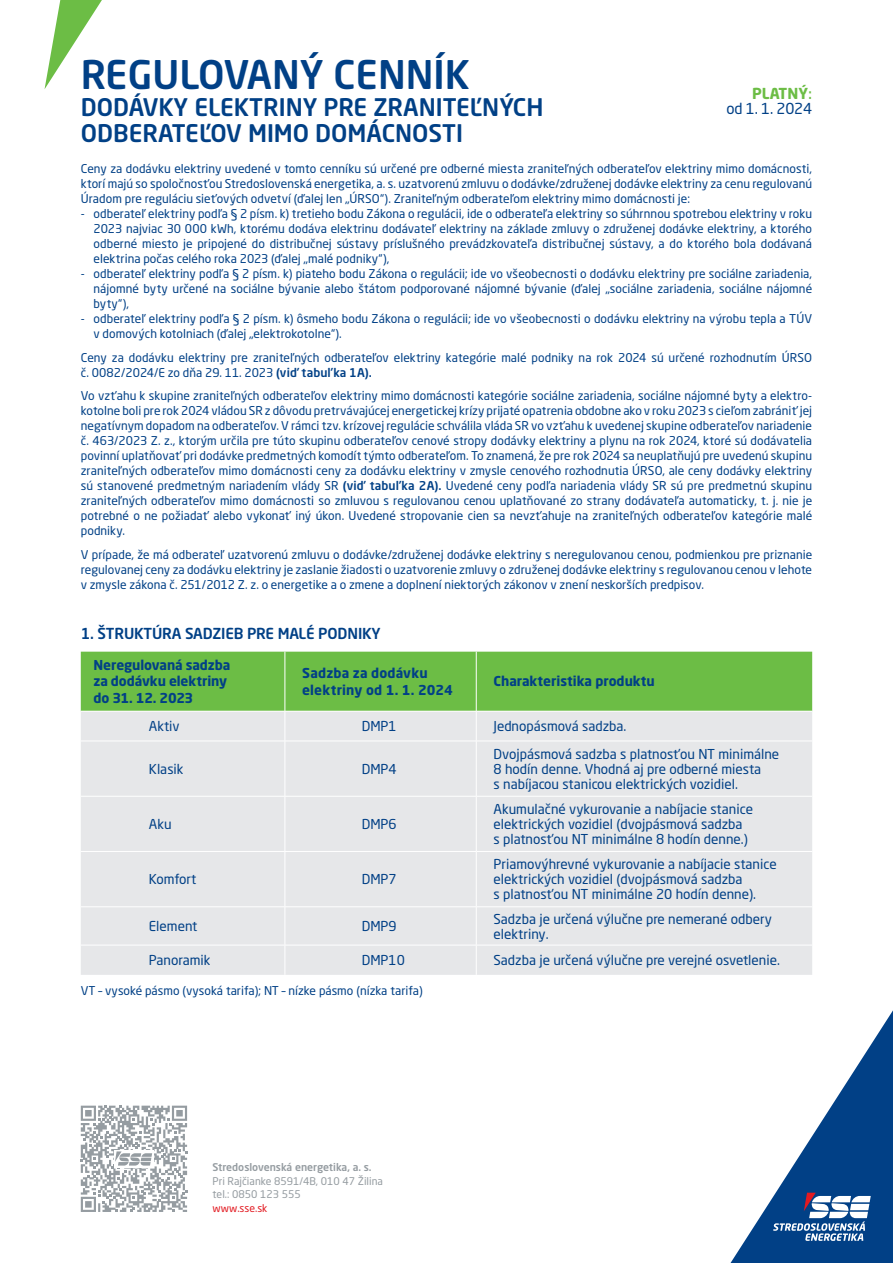
<style>
.page{position:relative;width:893px;height:1263px;background:#fff}
.page>*{position:absolute;margin:0;border:0;box-sizing:border-box;transform-origin:0 0}
.t1{font:500 39px "Neo Sans W1 G";color:#014086}
.t2{font:500 24px/26.2px "Neo Sans W1 G";color:#014086}
.t3{font:500 15px "Neo Sans W1 G";letter-spacing:-.01em;color:#014086}
.t4{font:15px/15px "Neo Sans W1 G";letter-spacing:-.015em;color:#014086;text-align:right}
.t5{font:13.5px/15px "Neo Sans W1 G";color:#014086}
.t6{font:700 13.5px/16.2px "Neo Sans W1 G";letter-spacing:-.005em;color:#014086}
.t7{font:700 13.5px/16.2px "Neo Sans W1 G";letter-spacing:.015em;color:#014086}
.t8{font:12px/15px "Neo Sans W1 G";color:#014086;text-align:justify}
.t9{font:10.5px/13.5px "Neo Sans W1 G";color:#959ca1}
.t10{font:500 10.5px "Neo Sans W1 G";color:#959ca1}
.t11{font:10.5px "Neo Sans W1 G";color:#e21a21}
.s1{font-weight:700;color:#6cbd45}
.s2{font-family:"Arial Narrow";font-weight:700;color:#6cbd45}
.s3{font-weight:500}
</style>
<div class="page">
<div style="left:81px;top:652px;width:731px;height:59px;background:#6cbd45"></div>
<div style="left:81px;top:712px;width:731px;height:263px;background:#e6e7e9"></div>
<hr style="left:285px;top:652px;width:1px;height:59px;background:#fff">
<hr style="left:476px;top:652px;width:1px;height:59px;background:#fff">
<hr style="left:285px;top:711px;width:1px;height:30px;background:#fff">
<hr style="left:476px;top:711px;width:1px;height:30px;background:#fff">
<hr style="left:81px;top:741px;width:204px;height:1px;background:#fff">
<hr style="left:285px;top:741px;width:191px;height:1px;background:#fff">
<hr style="left:285px;top:741px;width:1px;height:55px;background:#fff">
<hr style="left:476px;top:741px;width:336px;height:1px;background:#fff">
<hr style="left:476px;top:741px;width:1px;height:55px;background:#fff">
<hr style="left:81px;top:796px;width:204px;height:1px;background:#fff">
<hr style="left:285px;top:796px;width:191px;height:1px;background:#fff">
<hr style="left:285px;top:796px;width:1px;height:55px;background:#fff">
<hr style="left:476px;top:796px;width:336px;height:1px;background:#fff">
<hr style="left:476px;top:796px;width:1px;height:55px;background:#fff">
<hr style="left:81px;top:851px;width:204px;height:1px;background:#fff">
<hr style="left:285px;top:851px;width:191px;height:1px;background:#fff">
<hr style="left:285px;top:852px;width:1px;height:54px;background:#fff">
<hr style="left:476px;top:851px;width:336px;height:1px;background:#fff">
<hr style="left:476px;top:852px;width:1px;height:54px;background:#fff">
<hr style="left:81px;top:906px;width:204px;height:1px;background:#fff">
<hr style="left:285px;top:906px;width:191px;height:1px;background:#fff">
<hr style="left:285px;top:907px;width:1px;height:38px;background:#fff">
<hr style="left:476px;top:906px;width:336px;height:1px;background:#fff">
<hr style="left:476px;top:907px;width:1px;height:38px;background:#fff">
<hr style="left:81px;top:945px;width:204px;height:1px;background:#fff">
<hr style="left:285px;top:945px;width:191px;height:1px;background:#fff">
<hr style="left:285px;top:945px;width:1px;height:30px;background:#fff">
<hr style="left:476px;top:945px;width:336px;height:1px;background:#fff">
<hr style="left:476px;top:945px;width:1px;height:30px;background:#fff">
<svg style="left:81px;top:1106px;width:106px;height:106px"></svg>
<svg style="left:730px;top:1010px;width:163px;height:253px"></svg>
<svg style="left:45px;top:0;width:57px;height:89px"></svg>
<h1 class="t1" style="left:81px;top:52px;width:391px">REGULOVANÝ CENNÍK</h1>
<h2 class="t2" style="left:81px;top:94px;width:464px">DODÁVKY ELEKTRINY PRE ZRANITEĽNÝCH<br>ODBERATEĽOV MIMO DOMÁCNOSTI</h2>
<p class="t4" style="left:727px;top:86px;width:87px"><span class="s1">PLATNÝ</span><span class="s2">:<br></span>od 1. 1. 2024</p>
<p class="t8" style="left:81px;top:161px;width:733px">Ceny za dodávku elektriny uvedené v tomto cenníku sú určené pre odberné miesta zraniteľných odberateľov elektriny mimo domácnosti, ktorí majú so spoločnosťou Stredoslovenská energetika, a. s. uzatvorenú zmluvu o dodávke/združenej dodávke elektriny za cenu regulovanú Úradom pre reguláciu sieťových odvetví (ďalej len „ÚRSO“). Zraniteľným odberateľom elektriny mimo domácnosti je:</p>
<p class="t8" style="left:94px;top:206px;width:720px;text-indent:-13px">- odberateľ elektriny podľa § 2 písm. k) tretieho bodu Zákona o regulácii, ide o odberateľa elektriny so súhrnnou spotrebou elektriny v roku 2023 najviac 30 000 kWh, ktorému dodáva elektrinu dodávateľ elektriny na základe zmluvy o združenej dodávke elektriny, a ktorého odberné miesto je pripojené do distribučnej sústavy príslušného prevádzkovateľa distribučnej sústavy, a do ktorého bola dodávaná elektrina počas celého roka 2023 (ďalej „malé podniky“),</p>
<p class="t8" style="left:94px;top:266px;width:720px;text-indent:-13px">- odberateľ elektriny podľa § 2 písm. k) piateho bodu Zákona o regulácii; ide vo všeobecnosti o dodávku elektriny pre sociálne zariadenia, nájomné byty určené na sociálne bývanie alebo štátom podporované nájomné bývanie (ďalej „sociálne zariadenia, sociálne nájomné byty“),</p>
<p class="t8" style="left:94px;top:311px;width:720px;text-indent:-13px">- odberateľ elektriny podľa § 2 písm. k) ôsmeho bodu Zákona o regulácii; ide vo všeobecnosti o dodávku elektriny na výrobu tepla a TÚV v domových kotolniach (ďalej „elektrokotolne“).</p>
<p class="t8" style="left:81px;top:350px;width:733px">Ceny za dodávku elektriny pre zraniteľných odberateľov elektriny kategórie malé podniky na rok 2024 sú určené rozhodnutím ÚRSO č. 0082/2024/E zo dňa 29. 11. 2023 <span class="s3">(viď tabuľka 1A).</span></p>
<p class="t8" style="left:81px;top:388px;width:733px">Vo vzťahu k skupine zraniteľných odberateľov elektriny mimo domácnosti kategórie sociálne zariadenia, sociálne nájomné byty a elektro&shy;kotolne boli pre rok 2024 vládou SR z dôvodu pretrvávajúcej energetickej krízy prijaté opatrenia obdobne ako v roku 2023 s cieľom zabrániť jej negatívnym dopadom na odberateľov. V rámci tzv. krízovej regulácie schválila vláda SR vo vzťahu k uvedenej skupine odberateľov nariadenie č. 463/2023 Z. z., ktorým určila pre túto skupinu odberateľov cenové stropy dodávky elektriny a plynu na rok 2024, ktoré sú dodávatelia povinní uplatňovať pri dodávke predmetných komodít týmto odberateľom. To znamená, že pre rok 2024 sa neuplatňujú pre uvedenú skupinu zraniteľných odberateľov mimo domácnosti ceny za dodávku elektriny v zmysle cenového rozhodnutia ÚRSO, ale ceny dodávky elektriny sú stanovené predmetným nariadením vlády SR <span class="s3">(viď tabuľka 2A).</span> Uvedené ceny podľa nariadenia vlády SR sú pre predmetnú skupinu zraniteľných odberateľov mimo domácnosti so zmluvou s regulovanou cenou uplatňované zo strany dodávateľa automaticky, t. j. nie je potrebné o ne požiadať alebo vykonať iný úkon. Uvedené stropovanie cien sa nevzťahuje na zraniteľných odberateľov kategórie malé podniky.</p>
<p class="t8" style="left:81px;top:547px;width:733px">V prípade, že má odberateľ uzatvorenú zmluvu o dodávke/združenej dodávke elektriny s neregulovanou cenou, podmienkou pre priznanie regulovanej ceny za dodávku elektriny je zaslanie žiadosti o uzatvorenie zmluvy o združenej dodávke elektriny s regulovanou cenou v lehote v zmysle zákona č. 251/2012 Z. z. o energetike a o zmene a doplnení niektorých zákonov v znení neskorších predpisov.</p>
<p class="t3" style="left:81px;top:625px;width:301px">1. ŠTRUKTÚRA SADZIEB PRE MALÉ PODNIKY</p>
<p class="t6" style="left:94px;top:657px;width:138px">Neregulovaná sadzba za dodávku elektriny do 31. 12. 2023</p>
<p class="t7" style="left:302px;top:665px;width:152px">Sadzba za dodávku elektriny od 1. 1. 2024</p>
<p class="t6" style="left:493px;top:673px;width:163px">Charakteristika produktu</p>
<p class="t5" style="left:149px;top:719px;width:32px">Aktiv</p>
<p class="t5" style="left:362px;top:719px;width:37px">DMP1</p>
<p class="t5" style="left:493px;top:719px;width:134px">Jednopásmová sadzba.</p>
<p class="t5" style="left:149px;top:761px;width:36px">Klasik</p>
<p class="t5" style="left:362px;top:761px;width:37px">DMP4</p>
<p class="t5" style="left:493px;top:746px;width:287px">Dvojpásmová sadzba s platnosťou NT minimálne<br>8 hodín denne. Vhodná aj pre odberné miesta<br>s nabíjacou stanicou elektrických vozidiel.</p>
<p class="t5" style="left:149px;top:816px;width:24px">Aku</p>
<p class="t5" style="left:362px;top:816px;width:37px">DMP6</p>
<p class="t5" style="left:149px;top:872px;width:49px">Komfort</p>
<p class="t5" style="left:362px;top:872px;width:37px">DMP7</p>
<p class="t5" style="left:493px;top:801px;width:261px">Akumulačné vykurovanie a nabíjacie stanice elektrických vozidiel (dvojpásmová sadzba<br>s platnosťou NT minimálne 8 hodín denne.)</p>
<p class="t5" style="left:493px;top:857px;width:285px">Priamovýhrevné vykurovanie a nabíjacie stanice elektrických vozidiel (dvojpásmová sadzba<br>s platnosťou NT minimálne 20 hodín denne).</p>
<p class="t5" style="left:149px;top:919px;width:50px">Element</p>
<p class="t5" style="left:362px;top:919px;width:37px">DMP9</p>
<p class="t5" style="left:493px;top:911px;width:280px">Sadzba je určená výlučne pre nemerané odbery elektriny.</p>
<p class="t5" style="left:149px;top:953px;width:63px">Panoramik</p>
<p class="t5" style="left:362px;top:953px;width:45px">DMP10</p>
<p class="t5" style="left:493px;top:953px;width:288px">Sadzba je určená výlučne pre verejné osvetlenie.</p>
<p class="t8" style="left:81px;top:983px;width:344px">VT – vysoké pásmo (vysoká tarifa); NT – nízke pásmo (nízka tarifa)</p>
<p class="t10" style="left:213px;top:1161px;width:161px">Stredoslovenská energetika, a. s.</p>
<p class="t9" style="left:213px;top:1174px;width:172px">Pri Rajčianke 8591/4B, 010 47 Žilina tel.: 0850 123 555</p>
<p class="t11" style="left:213px;top:1202px;width:56px">www.sse.sk</p>
</div>
